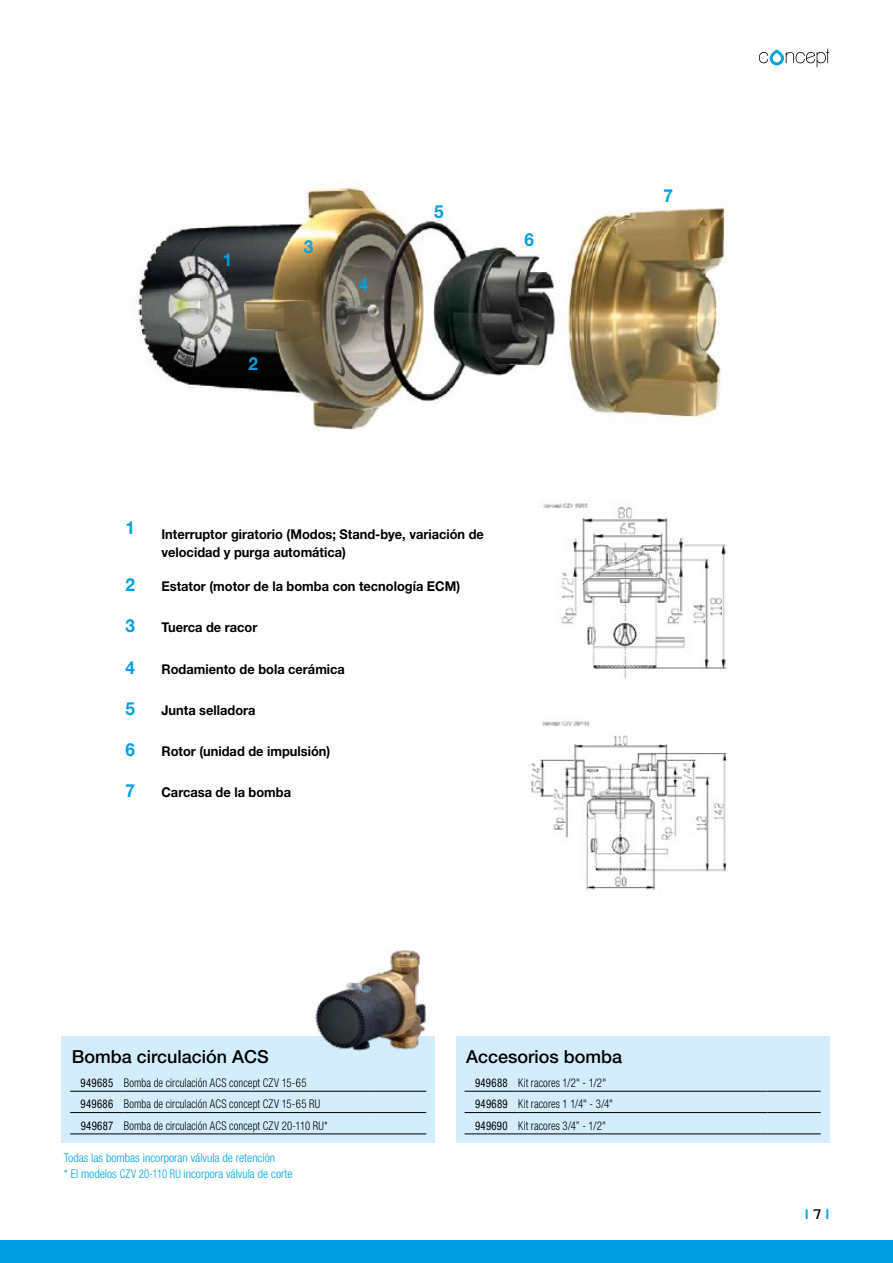
<style>
.page{position:relative;width:893px;height:1263px;background:#fff}
.page>*{position:absolute;margin:0;border:0;box-sizing:border-box;transform-origin:0 0}
.t1{font:500 18px "Helvetica Neue LT Std";color:#000}
.t2{font:700 18px "Helvetica Neue LT Std";color:#009fe3;scale:.95 1}
.t3{font:700 13.5px/18px "Helvetica Neue LT Std";color:#000;scale:.95 1}
.t4{font:800 13.5px "Clemente P Dao";color:#009fe3}
.t5{font:300 condensed 12px/21.3px "Helvetica Neue LT Std";letter-spacing:.01em;color:#000;scale:.9 1}
.t6{font:300 condensed 12px/16.2px "Helvetica Neue LT Std";color:#009fe3}
.s1{font-weight:400}
.s2{font-family:"Clemente P Dai";font-weight:400;color:#000}
</style>
<div class="page">
<svg style="left:759px;top:48px;width:70px;height:19px"></svg>
<div style="left:0;top:1241px;width:893px;height:22px;background:#009fe3"></div>
<div style="left:62px;top:1036px;width:373px;height:106px;background:#d4edfc"></div>
<svg style="left:70px;top:1090px;width:356px;height:24px"></svg>
<hr style="left:70px;top:1091px;width:54px;height:1px;background:#000">
<hr style="left:124px;top:1091px;width:249px;height:1px;background:#000">
<hr style="left:373px;top:1091px;width:53px;height:1px;background:#000">
<hr style="left:70px;top:1112px;width:54px;height:1px;background:#000">
<hr style="left:124px;top:1112px;width:249px;height:1px;background:#000">
<hr style="left:373px;top:1112px;width:53px;height:1px;background:#000">
<hr style="left:70px;top:1133px;width:54px;height:1px;background:#000">
<hr style="left:124px;top:1133px;width:249px;height:1px;background:#000">
<hr style="left:373px;top:1133px;width:53px;height:1px;background:#000">
<div style="left:456px;top:1036px;width:373px;height:106px;background:#d4edfc"></div>
<svg style="left:465px;top:1090px;width:356px;height:24px"></svg>
<hr style="left:465px;top:1091px;width:53px;height:1px;background:#000">
<hr style="left:518px;top:1091px;width:249px;height:1px;background:#000">
<hr style="left:767px;top:1091px;width:54px;height:1px;background:#000">
<hr style="left:465px;top:1112px;width:53px;height:1px;background:#000">
<hr style="left:518px;top:1112px;width:249px;height:1px;background:#000">
<hr style="left:767px;top:1112px;width:54px;height:1px;background:#000">
<hr style="left:465px;top:1133px;width:53px;height:1px;background:#000">
<hr style="left:518px;top:1133px;width:249px;height:1px;background:#000">
<hr style="left:767px;top:1133px;width:54px;height:1px;background:#000">
<img style="left:315px;top:950px;width:111px;height:100px">
<img style="left:543px;top:503px;width:184px;height:176px">
<img style="left:531px;top:717px;width:197px;height:174px">
<img style="left:138px;top:187px;width:588px;height:243px">
<h1 class="t2" style="left:223px;top:248px;width:12px">1</h1>
<h1 class="t2" style="left:249px;top:352px;width:12px">2</h1>
<h1 class="t2" style="left:304px;top:235px;width:12px">3</h1>
<h1 class="t2" style="left:359px;top:273px;width:12px">4</h1>
<h1 class="t2" style="left:434px;top:201px;width:12px">5</h1>
<h1 class="t2" style="left:525px;top:229px;width:12px">6</h1>
<h1 class="t2" style="left:125px;top:517px;width:12px">1</h1>
<p class="t3" style="left:161px;top:525px;width:341px">Interruptor giratorio (Modos; Stand-bye, variación de velocidad y purga automática)</p>
<h1 class="t2" style="left:125px;top:574px;width:12px">2</h1>
<p class="t3" style="left:161px;top:577px;width:316px">Estator (motor de la bomba con tecnología ECM)</p>
<h1 class="t2" style="left:125px;top:615px;width:12px">3</h1>
<p class="t3" style="left:161px;top:618px;width:103px">Tuerca de racor</p>
<h1 class="t2" style="left:125px;top:656px;width:12px">4</h1>
<p class="t3" style="left:161px;top:659px;width:195px">Rodamiento de bola cerámica</p>
<h1 class="t2" style="left:125px;top:697px;width:12px">5</h1>
<p class="t3" style="left:161px;top:700px;width:100px">Junta selladora</p>
<h1 class="t2" style="left:125px;top:738px;width:12px">6</h1>
<p class="t3" style="left:161px;top:742px;width:179px">Rotor (unidad de impulsión)</p>
<h1 class="t2" style="left:125px;top:779px;width:12px">7</h1>
<p class="t3" style="left:161px;top:783px;width:138px">Carcasa de la bomba</p>
<h1 class="t2" style="left:664px;top:184px;width:12px">7</h1>
<h1 class="t1" style="left:72px;top:1046px;width:199px">Bomba circulación ACS</h1>
<p class="t5" style="left:81px;top:1072px;width:276px"><span class="s1">949685</span> Bomba de circulación ACS concept CZV 15-65<br><span class="s1">949686</span> Bomba de circulación ACS concept CZV 15-65 RU<br><span class="s1">949687</span> Bomba de circulación ACS concept CZV 20-110 RU*</p>
<p class="t6" style="left:64px;top:1149px;width:230px">Todas las bombas incorporan válvula de retención<br>* El modelos CZV 20-110 RU incorpora válvula de corte</p>
<h1 class="t1" style="left:466px;top:1046px;width:158px">Accesorios bomba</h1>
<p class="t5" style="left:475px;top:1072px;width:155px"><span class="s1">949688</span> Kit racores 1/2" - 1/2"<br><span class="s1">949689</span> Kit racores 1 1/4" - 3/4"<br><span class="s1">949690</span> Kit racores 3/4” - 1/2"</p>
<p class="t4" style="left:805px;top:1205px;width:26px">|<span class="s2">7</span>|</p>
</div>
